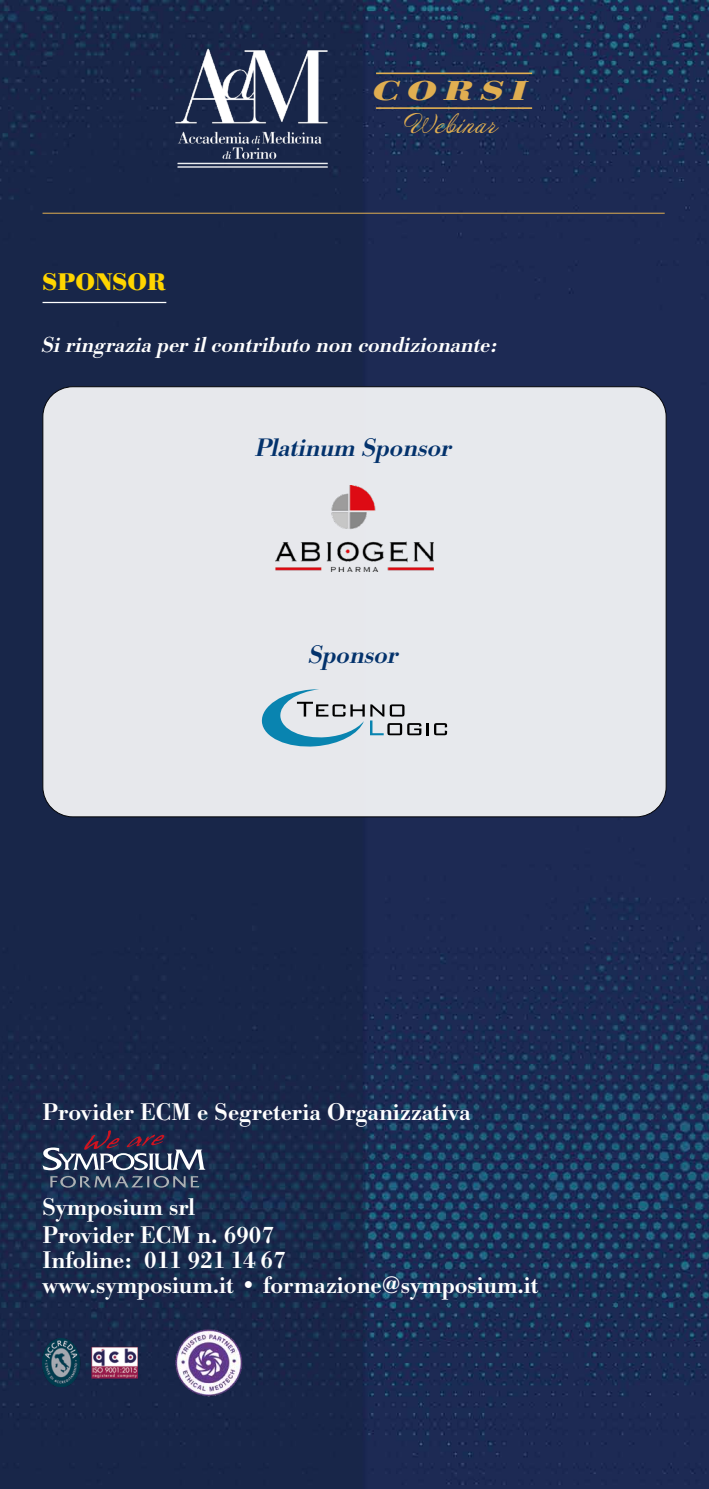
<style>
.page{position:relative;width:709px;height:1489px;background:#fff}
.page>*{position:absolute;margin:0;border:0;box-sizing:border-box;transform-origin:0 0}
.t1{font:italic 700 28.5px "Bodoni URW";letter-spacing:.2em;color:#e0ae51;scale:1.33 1}
.t2{font:italic 500 26.25px "Bodoni URW";color:#03326c}
.t3{font:500 25px/27.5px "Bodoni URW";color:#fff}
.t4{font:700 25px "Bodoni URW";color:#ffd500}
.t5{font:24.25px "Annabelle JF";letter-spacing:.025em;color:#e0ae51}
.t6{font:italic 500 22.5px "Bodoni URW";color:#fff}
</style>
<div class="page">
<img style="left:0;top:0;width:709px;height:1488px">
<div style="left:43px;top:387px;width:623px;height:429px;background:#e7e8ec;border-radius:30px"></div>
<hr style="left:43px;top:302px;width:123px;height:1px;background:#fff">
<img style="left:43px;top:1338px;width:94px;height:47px">
<img style="left:174px;top:1327px;width:69px;height:69px">
<img style="left:174px;top:46px;width:156px;height:123px">
<hr style="left:376px;top:107px;width:156px;height:2px;background:#e0ae51">
<hr style="left:376px;top:72px;width:156px;height:2px;background:#e0ae51">
<hr style="left:43px;top:213px;width:621px;height:1px;background:#e0ae51">
<svg style="left:43px;top:1130px;width:162px;height:57px"></svg>
<img style="left:275px;top:485px;width:159px;height:86px">
<svg style="left:261px;top:689px;width:186px;height:58px"></svg>
<p class="t4" style="left:43px;top:267px;width:125px">SPONSOR</p>
<p class="t1" style="left:373px;top:74px;width:118px">CORSI</p>
<p class="t5" style="left:404px;top:109px;width:94px">Webinar</p>
<p class="t6" style="left:43px;top:331px;width:456px">Si ringrazia per il contributo non condizionante:</p>
<p class="t2" style="left:256px;top:432px;width:198px">Platinum Sponsor</p>
<p class="t2" style="left:309px;top:639px;width:91px">Sponsor</p>
<p class="t3" style="left:43px;top:1098px;width:429px">Provider ECM e Segreteria Organizzativa</p>
<p class="t3" style="left:43px;top:1193px;width:233px">Symposium srl<br>Provider ECM n. 6907</p>
<p class="t3" style="left:43px;top:1247px;width:497px;line-height:25px">Infoline: 011 921 14 67<br>www.symposium.it • formazione@symposium.it</p>
</div>
